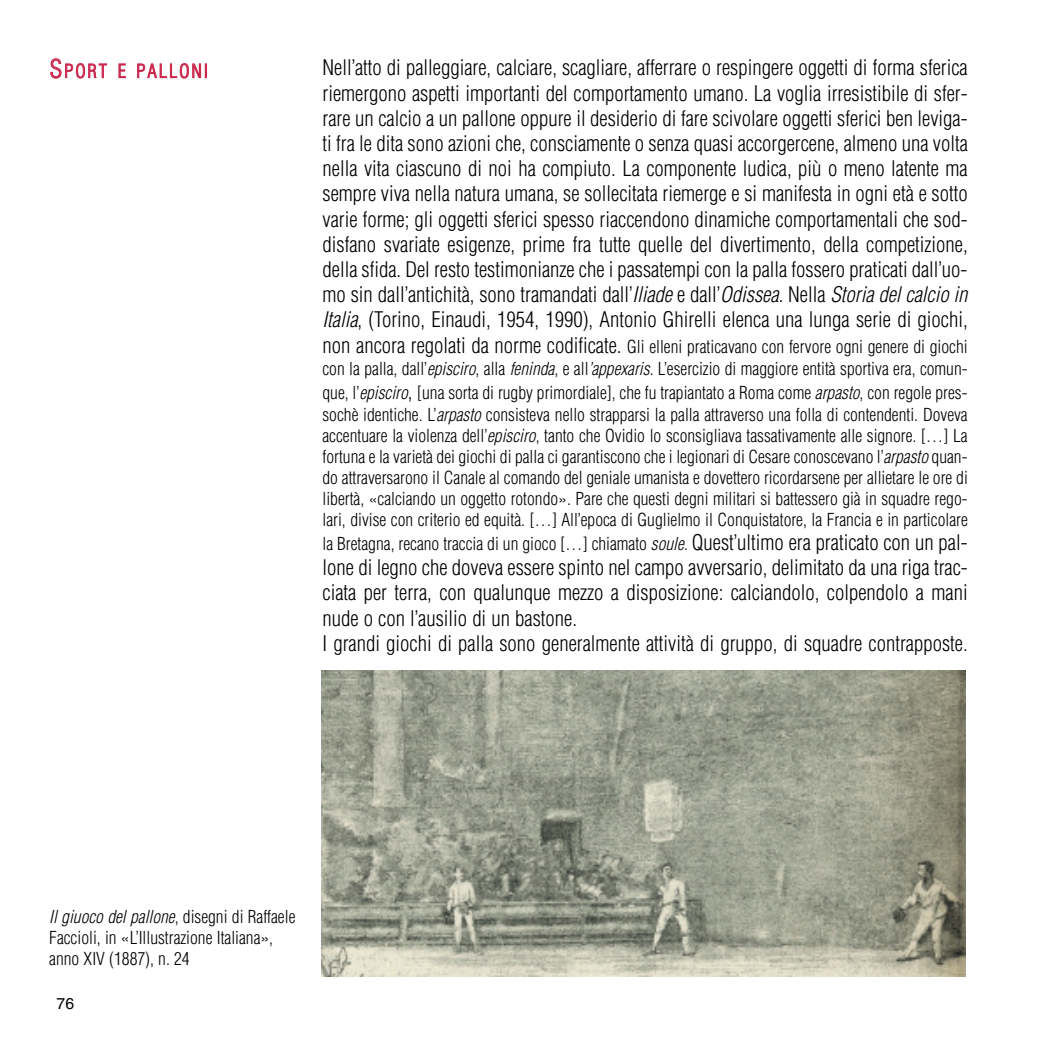
<style>
.page{position:relative;width:1042px;height:1042px;background:#fff}
.page>*{position:absolute;margin:0;border:0;box-sizing:border-box;transform-origin:0 0}
.t1{font:300 condensed 21px/25.2px "Helvetica";color:#000;text-align:justify}
.t2{font:300 condensed 18.38px "Helvetica";letter-spacing:.115em;color:#ca284d}
.t3{font:300 condensed 17.5px/21.7px "Helvetica";color:#000;text-align:justify}
.t4{font:15.75px "Helvetica";color:#000}
.s1{font-size:24.5px}
.s2{font-style:italic}
.s3{font-size:21px}
</style>
<div class="page">
<img style="left:322px;top:671px;width:644px;height:305px">
<p class="t2" style="left:50px;top:61px;width:160px"><span class="s1">S</span>PORT E PALLONI</p>
<p class="t1" style="left:322px;top:55px;width:647px">Nell’atto di palleggiare, calciare, scagliare, afferrare o respingere oggetti di forma sferica riemergono aspetti importanti del comportamento umano. La voglia irresistibile di sfer&shy;rare un calcio a un pallone oppure il desiderio di fare scivolare oggetti sferici ben leviga&shy;ti fra le dita sono azioni che, consciamente o senza quasi accorgercene, almeno una volta nella vita ciascuno di noi ha compiuto. La componente ludica, più o meno latente ma sempre viva nella natura umana, se sollecitata riemerge e si manifesta in ogni età e sotto varie forme; gli oggetti sferici spesso riaccendono dinamiche comportamentali che sod&shy;disfano svariate esigenze, prime fra tutte quelle del divertimento, della competizione, della sfida. Del resto testimonianze che i passatempi con la palla fossero praticati dall’uo&shy;mo sin dall’antichità, sono tramandati dall’<span class="s2">Iliade</span> e dall’<span class="s2">Odissea.</span> Nella <span class="s2">Storia del calcio in Italia</span>, (Torino, Einaudi, 1954, 1990), Antonio Ghirelli elenca una lunga serie di giochi,</p>
<p class="t3" style="left:322px;top:336px;width:647px"><span class="s3">non ancora regolati da norme codificate.</span> Gli elleni praticavano con fervore ogni genere di giochi con la palla, dall’<span class="s2">episciro</span>, alla <span class="s2">feninda</span>, e all<span class="s2">’appexaris</span>. L’esercizio di maggiore entità sportiva era, comun&shy;que, l’<span class="s2">episciro</span><span class="s3">,</span> [una sorta di rugby primordiale], che fu trapiantato a Roma come <span class="s2">arpasto</span>, con regole pres&shy;sochè identiche. L’<span class="s2">arpasto</span> consisteva nello strapparsi la palla attraverso una folla di contendenti. Doveva accentuare la violenza dell’<span class="s2">episciro</span>, tanto che Ovidio lo sconsigliava tassativamente alle signore. […] La fortuna e la varietà dei giochi di palla ci garantiscono che i legionari di Cesare conoscevano l’<span class="s2">arpasto</span> quan&shy;do attraversarono il Canale al comando del geniale umanista e dovettero ricordarsene per allietare le ore di libertà, «calciando un oggetto rotondo». Pare che questi degni militari si battessero già in squadre rego&shy;lari, divise con criterio ed equità. […] All’epoca di Guglielmo il Conquistatore, la Francia e in particolare</p>
<p class="t3" style="left:322px;top:533px;width:646px">la Bretagna, recano traccia di un gioco […] chiamato <span class="s2">soule</span>. <span class="s3">Quest’ultimo era praticato con un pal-</span></p>
<p class="t1" style="left:322px;top:555px;width:647px;text-align:left">lone di legno che doveva essere spinto nel campo avversario, delimitato da una riga trac&shy;ciata per terra, con qualunque mezzo a disposizione: calciandolo, colpendolo a mani nude o con l’ausilio di un bastone.<br>I grandi giochi di palla sono generalmente attività di gruppo, di squadre contrapposte.</p>
<p class="t3" style="left:49px;top:906px;width:248px;line-height:21px;text-align:left"><span class="s2">Il giuoco del pallone</span>, disegni di Raffaele<br>Faccioli, in «L’Illustrazione Italiana», anno XIV (1887), n. 24</p>
<p class="t4" style="left:57px;top:997px;width:19px">76</p>
</div>
